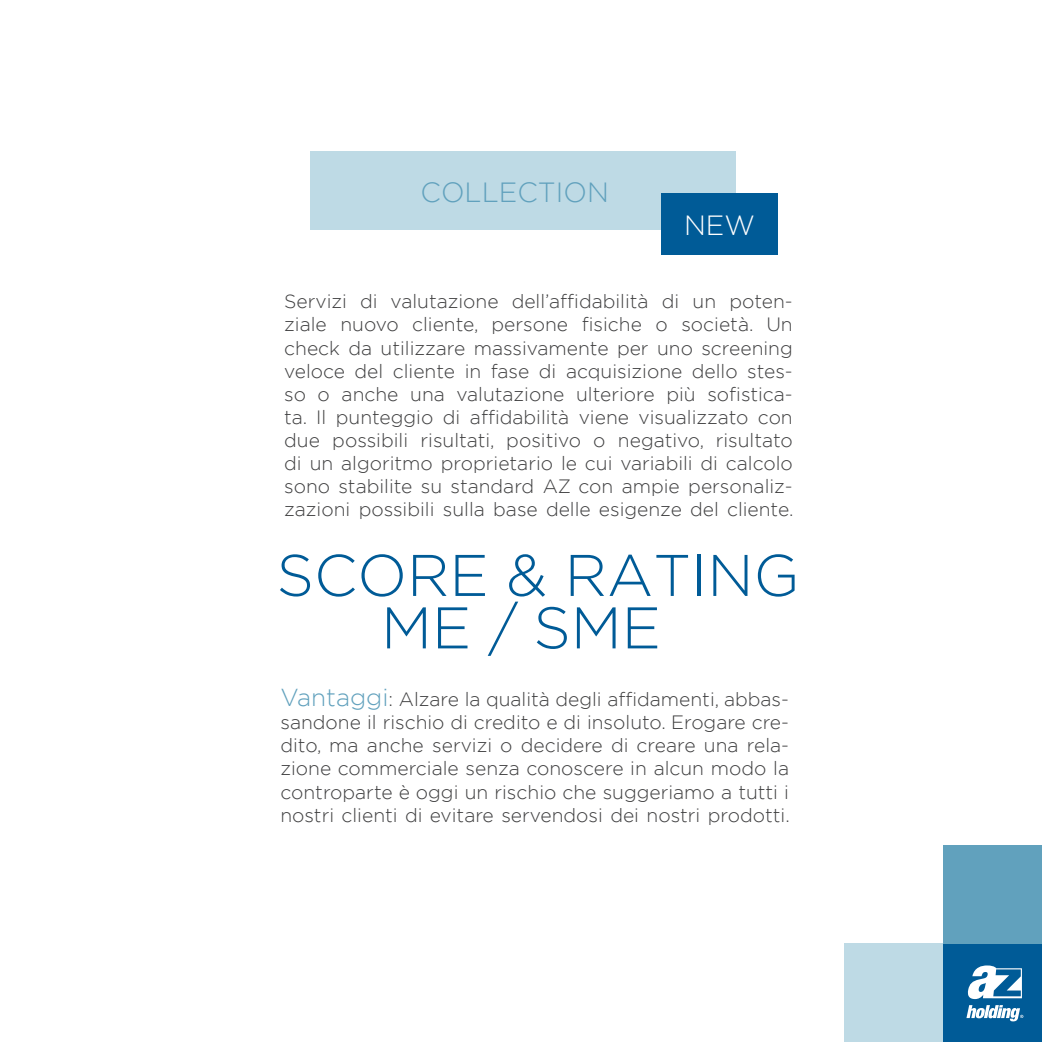
<style>
.page{position:relative;width:1042px;height:1042px;background:#fff}
.page>*{position:absolute;margin:0;border:0;box-sizing:border-box;transform-origin:0 0}
.t1{font:300 58.62px/52.5px "Gotham";color:#005b97;text-align:center}
.t2{font:300 27.65px "Gotham";color:#61a1bd}
.t3{font:300 27.65px "Gotham";color:#fff}
.t4{font:300 19.25px/23.1px "Gotham";color:#3e3e3f;text-align:justify}
.s1{font-size:24.5px;color:#61a1bd}
</style>
<div class="page">
<div style="left:310px;top:151px;width:426px;height:79px;background:#bedae5"></div>
<div style="left:661px;top:193px;width:116px;height:62px;background:#005b97"></div>
<div style="left:943px;top:943px;width:99px;height:99px;background:#005b97"></div>
<div style="left:844px;top:943px;width:99px;height:99px;background:#bedae5"></div>
<div style="left:943px;top:845px;width:99px;height:98px;background:#61a1bd"></div>
<svg style="left:967px;top:965px;width:55px;height:34px"></svg>
<svg style="left:966px;top:1005px;width:57px;height:16px"></svg>
<h2 class="t2" style="left:421px;top:174px;width:190px">COLLECTION</h2>
<h2 class="t3" style="left:684px;top:208px;width:72px">NEW</h2>
<p class="t4" style="left:284px;top:289px;width:511px">Servizi di valutazione dell’affidabilità di un poten&shy;ziale nuovo cliente, persone fisiche o società. Un check da utilizzare massivamente per uno screening veloce del cliente in fase di acquisizione dello stes&shy;so o anche una valutazione ulteriore più sofistica&shy;ta. Il punteggio di affidabilità viene visualizzato con due possibili risultati, positivo o negativo, risultato di un algoritmo proprietario le cui variabili di calcolo sono stabilite su standard AZ con ampie personaliz&shy;zazioni possibili sulla base delle esigenze del cliente.</p>
<h1 class="t1" style="left:276px;top:547px;width:524px">SCORE &amp; RATING<br>ME / SME</h1>
<p class="t4" style="left:280px;top:687px;width:511px"><span class="s1">Vantaggi</span>: Alzare la qualità degli affidamenti, abbas&shy;sandone il rischio di credito e di insoluto. Erogare cre&shy;dito, ma anche servizi o decidere di creare una rela&shy;zione commerciale senza conoscere in alcun modo la controparte è oggi un rischio che suggeriamo a tutti i nostri clienti di evitare servendosi dei nostri prodotti.</p>
</div>
